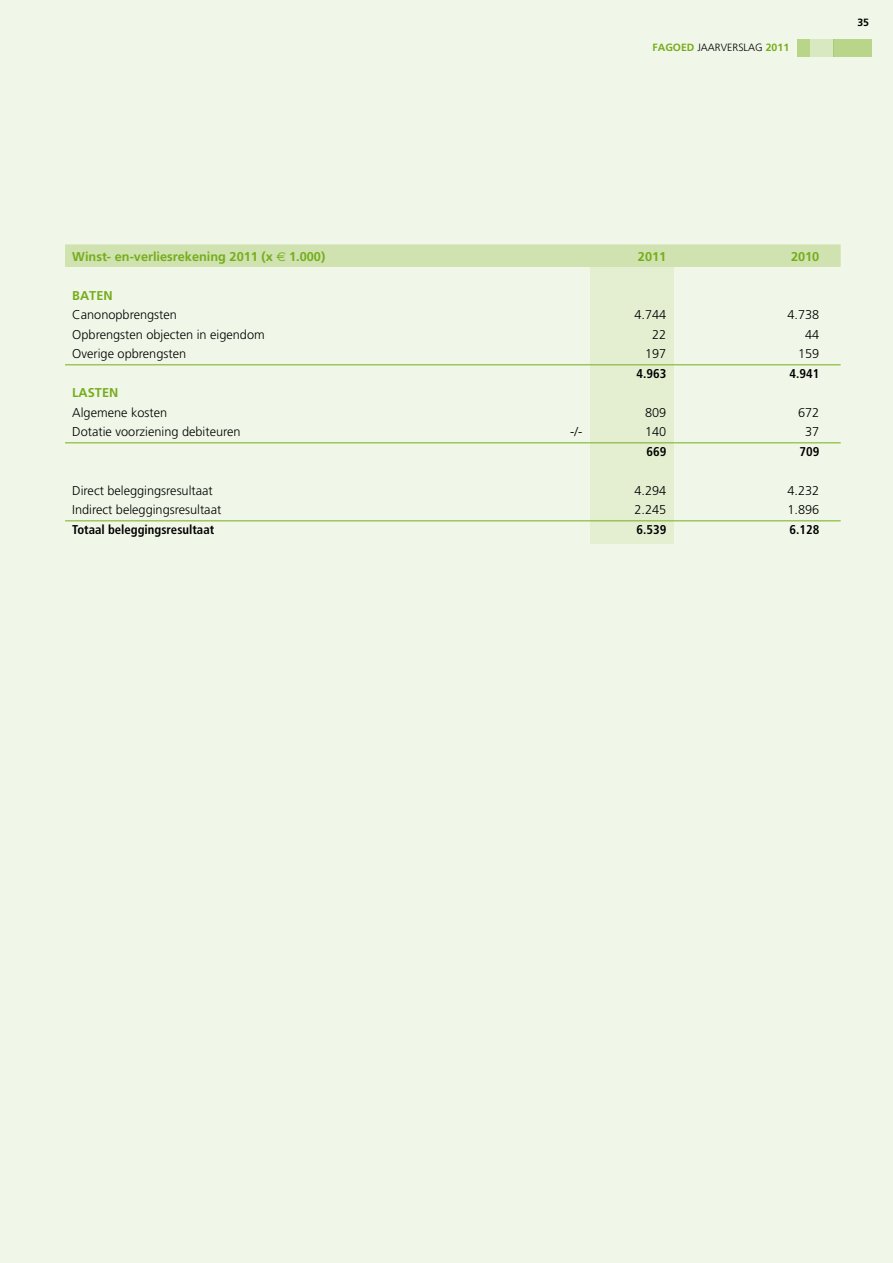
<style>
.page{position:relative;width:893px;height:1263px;background:#fff}
.page>*{position:absolute;margin:0;border:0;box-sizing:border-box;transform-origin:0 0}
.t1{font:300 12.75px "Frutiger";color:#000}
.t2{font:700 12.75px "Frutiger CE";color:#76ad1c}
.t3{font:700 condensed 12.75px "Frutiger";color:#000}
.t4{font:300 10.5px "Frutiger";color:#000}
.t5{font:700 10.5px "Frutiger";color:#000}
.s1{font-family:"Frutiger CE";font-weight:700;color:#76ad1c}
.s2{font-family:"Euro Sans";font-weight:400}
</style>
<div class="page">
<div style="left:0;top:0;width:893px;height:128px;background:#f1f7e8"></div>
<div style="left:798px;top:39px;width:12px;height:17px;background:#b8d58a"></div>
<div style="left:810px;top:39px;width:23px;height:17px;background:#d8e8bf"></div>
<div style="left:833px;top:39px;width:39px;height:17px;background:#b8d58a"></div>
<div style="left:0;top:128px;width:893px;height:1135px;background:#f1f7e8"></div>
<div style="left:591px;top:252px;width:83px;height:291px;background:#e4efd2"></div>
<div style="left:65px;top:244px;width:776px;height:23px;background:#cfe2b0"></div>
<hr style="left:65px;top:364px;width:776px;height:1px;background:#76ad1c">
<hr style="left:65px;top:442px;width:776px;height:1px;background:#76ad1c">
<hr style="left:65px;top:520px;width:776px;height:1px;background:#76ad1c">
<p class="t4" style="left:653px;top:42px;width:138px"><span class="s1">FAGOED</span> JAARVERSLAG <span class="s1">2011</span></p>
<p class="t5" style="left:857px;top:16px;width:13px">35</p>
<p class="t2" style="left:72px;top:248px;width:254px">Winst- en-verliesrekening 2011 (x <span class="s2">€</span> 1.000)</p>
<p class="t2" style="left:638px;top:248px;width:30px">2011</p>
<p class="t2" style="left:791px;top:248px;width:30px">2010</p>
<p class="t2" style="left:72px;top:287px;width:42px">Bate n</p>
<p class="t1" style="left:72px;top:307px;width:106px">Canonopbrengsten</p>
<p class="t1" style="left:634px;top:307px;width:33px">4.744</p>
<p class="t1" style="left:787px;top:307px;width:33px">4.738</p>
<p class="t1" style="left:72px;top:327px;width:194px">Opbrengsten objecten in eigendom</p>
<p class="t1" style="left:652px;top:327px;width:16px">22</p>
<p class="t1" style="left:805px;top:327px;width:16px">44</p>
<p class="t1" style="left:72px;top:346px;width:115px">Overige opbrengsten</p>
<p class="t1" style="left:645px;top:346px;width:23px">197</p>
<p class="t1" style="left:798px;top:346px;width:23px">159</p>
<p class="t3" style="left:636px;top:366px;width:31px">4.963</p>
<p class="t3" style="left:789px;top:366px;width:31px">4.941</p>
<p class="t2" style="left:72px;top:385px;width:48px">Laste n</p>
<p class="t1" style="left:72px;top:405px;width:96px">Algemene kosten</p>
<p class="t1" style="left:645px;top:405px;width:23px">809</p>
<p class="t1" style="left:798px;top:405px;width:23px">672</p>
<p class="t1" style="left:72px;top:424px;width:176px">Dotatie voorziening debiteuren -</p>
<p class="t1" style="left:574px;top:424px;width:7px">/-</p>
<p class="t1" style="left:645px;top:424px;width:23px">140</p>
<p class="t1" style="left:805px;top:424px;width:16px">37</p>
<p class="t3" style="left:646px;top:444px;width:21px">669</p>
<p class="t3" style="left:799px;top:444px;width:21px">709</p>
<p class="t1" style="left:72px;top:483px;width:142px">Direct beleggingsresultaat</p>
<p class="t1" style="left:634px;top:483px;width:33px">4.294</p>
<p class="t1" style="left:787px;top:483px;width:33px">4.232</p>
<p class="t1" style="left:72px;top:502px;width:151px">Indirect beleggingsresultaat</p>
<p class="t1" style="left:634px;top:502px;width:33px">2.245</p>
<p class="t1" style="left:787px;top:502px;width:33px">1.896</p>
<p class="t3" style="left:72px;top:522px;width:143px">Totaal beleggingsresultaat</p>
<p class="t3" style="left:636px;top:522px;width:31px">6.539</p>
<p class="t3" style="left:789px;top:522px;width:31px">6.128</p>
</div>
